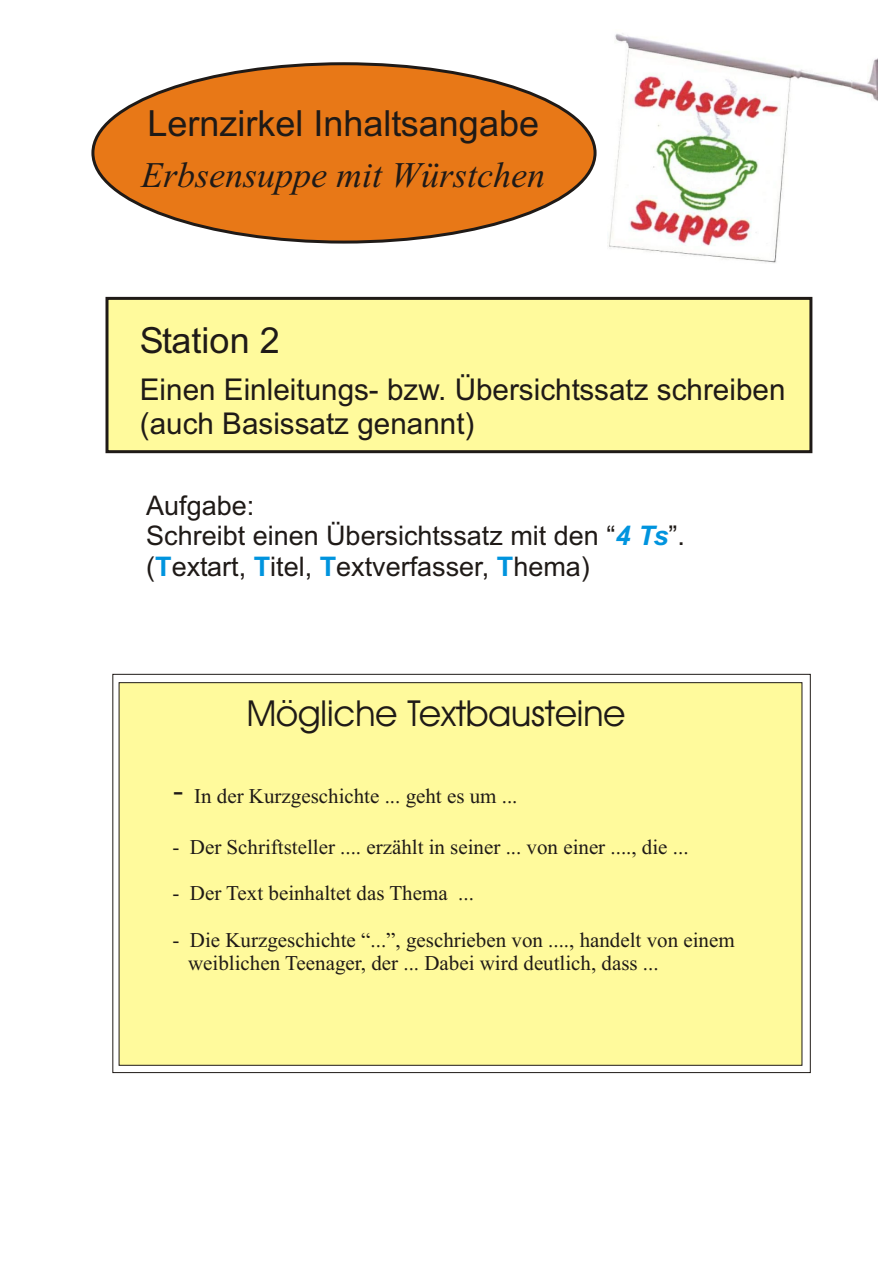
<style>
.page{position:relative;width:894px;height:1263px;background:#fff}
.page>*{position:absolute;margin:0;border:0;box-sizing:border-box;transform-origin:0 0}
.t1{font:36px "Arial";color:#1f1a17}
.t2{font:italic 36px "Times New Roman";color:#1f1a17}
.t3{font:36px "Avant Garde Bk BT";color:#1f1a17}
.t4{font:30px/33.5px "Arial";color:#1f1a17}
.t5{font:27px/30.2px "Arial";color:#1f1a17}
.t6{font:700 27px "Arial";color:#0094de}
.t7{font:21px/23.2px "Times New Roman";color:#1f1a17}
.s1{font-weight:700;font-style:italic;color:#0094de}
.s2{font-family:"Avant Garde Bk BT";font-size:36px}
</style>
<div class="page">
<div style="left:106px;top:297px;width:706px;height:156px;background:#fffa9c;border:3px solid #1f1a17"></div>
<div style="left:91px;top:62px;width:506px;height:182px;background:#e87817;border:3px solid #1f1a17;border-radius:50%"></div>
<img style="left:609px;top:33px;width:268px;height:230px">
<div style="left:119px;top:683px;width:683px;height:382px;background:#fffa9c"></div>
<h1 class="t1" style="left:147px;top:109px;width:393px">Lernzirkel Inhaltsangabe</h1>
<h1 class="t2" style="left:141px;top:162px;width:405px">Erbsensuppe mit Würstchen</h1>
<h1 class="t1" style="left:140px;top:327px;width:141px">Station 2</h1>
<h2 class="t4" style="left:140px;top:376px;width:647px">Einen Einleitungs- bzw. Übersichtssatz schreiben (auch Basissatz genannt)</h2>
<p class="t5" style="left:146px;top:493px;width:540px">Aufgabe:<br>Schreibt einen Übersichtssatz mit den “<span class="s1">4 Ts</span>”. ( extart, itel, extverfasser, hema)</p>
<p class="t6" style="left:155px;top:556px;width:18px">T</p>
<p class="t6" style="left:254px;top:556px;width:18px">T</p>
<p class="t6" style="left:320px;top:556px;width:18px">T</p>
<p class="t6" style="left:497px;top:556px;width:18px">T</p>
<h1 class="t3" style="left:247px;top:699px;width:380px">Mögliche Textbausteine</h1>
<p class="t7" style="left:172px;top:787px;width:347px"><span class="s2">-</span> In der Kurzgeschichte ... geht es um ...</p>
<p class="t7" style="left:172px;top:837px;width:518px">- Der Schriftsteller .... erzählt in seiner ... von einer ...., die ...</p>
<p class="t7" style="left:172px;top:884px;width:303px">- Der Text beinhaltet das Thema ...</p>
<p class="t7" style="left:188px;top:930px;width:548px;text-indent:-16px">- Die Kurzgeschichte “...”, geschrieben von ...., handelt von einem weiblichen Teenager, der ... Dabei wird deutlich, dass ...</p>
</div>
